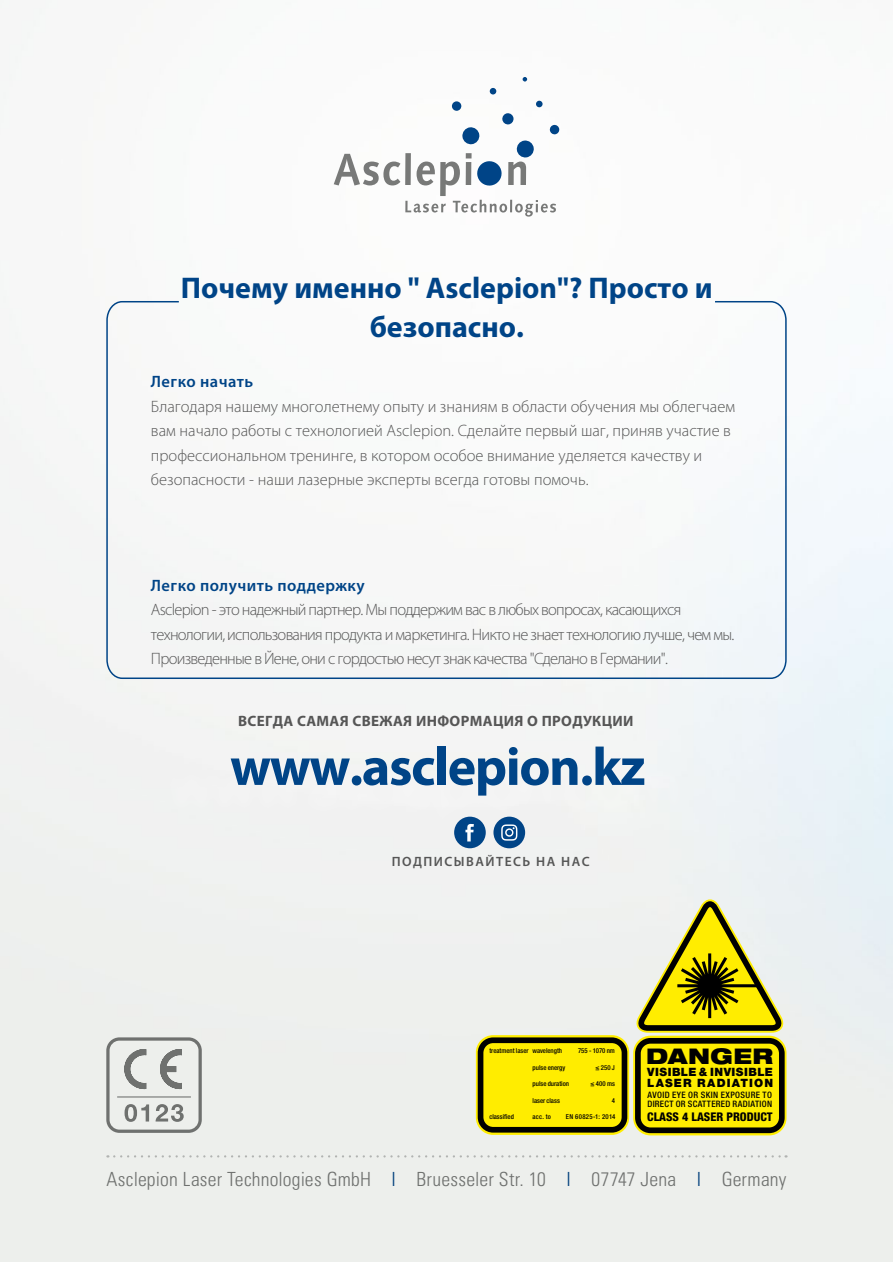
<style>
.page{position:relative;width:893px;height:1263px;background:#fff}
.page>*{position:absolute;margin:0;border:0;box-sizing:border-box;transform-origin:0 0}
.t1{font:700 54px "Myriad Pro";letter-spacing:-.025em;color:#004487}
.t2{font:700 30px/39.2px "Myriad Pro";color:#004487;text-align:center}
.t3{font:900 expanded 21.6px "Helvetica Neue LT Pro";letter-spacing:.015em;color:#000}
.t4{font:300 condensed 19.5px "Univers LT Pro";letter-spacing:.01em;color:#787978}
.t5{font:300 16.5px/24.6px "Myriad Pro";color:#565656}
.t6{font:300 16.5px/24.6px "Myriad Pro";letter-spacing:-.045em;color:#565656}
.t7{font:600 16.5px "Myriad Pro";letter-spacing:.025em;color:#004487}
.t8{font:700 15px "Myriad Pro";letter-spacing:.025em;color:#565656}
.t9{font:600 13.5px "Myriad Pro";letter-spacing:.11em;color:#565656}
.t10{font:800 condensed 12px "Helvetica Neue LT Pro";color:#000}
.t11{font:900 11.55px/10.8px "Helvetica Neue LT Pro";letter-spacing:.045em;color:#000}
.t12{font:500 condensed 8.85px/9.8px "Helvetica Neue LT Pro";letter-spacing:.04em;color:#000}
.t13{font:500 condensed 6.75px "Helvetica Neue LT Pro";letter-spacing:-.005em;color:#000}
.t14{font:500 condensed 6.75px "Helvetica Neue LT Pro";letter-spacing:.04em;color:#000}
.s1{color:#004487}
</style>
<div class="page">
<img style="left:0;top:0;width:892px;height:1261px">
<svg style="left:114px;top:1155px;width:672px;height:2px"></svg>
<div style="left:162px;top:749px;width:524px;height:80px;background:#f3f3f3"></div>
<svg style="left:454px;top:817px;width:32px;height:31px"></svg>
<div style="left:493px;top:817px;width:32px;height:31px;background:#004487;border-radius:50%"></div>
<svg style="left:501px;top:824px;width:16px;height:17px"></svg>
<svg style="left:106px;top:300px;width:681px;height:380px"></svg>
<svg style="left:334px;top:77px;width:225px;height:140px"></svg>
<svg style="left:635px;top:894px;width:152px;height:141px;background:#c6c171"></svg>
<div style="left:633px;top:1036px;width:153px;height:99px;border:4px solid #ffed00;border-radius:15px"></div>
<div style="left:638px;top:1041px;width:144px;height:89px;background:#ffed00;border-radius:13px"></div>
<div style="left:635px;top:1038px;width:150px;height:95px;border:6px solid #000;border-radius:13px"></div>
<div style="left:476px;top:1035px;width:153px;height:100px;border:4px solid #ffed00;border-radius:15px"></div>
<div style="left:481px;top:1040px;width:143px;height:90px;background:#ffed00;border-radius:13px"></div>
<div style="left:478px;top:1037px;width:149px;height:95px;border:6px solid #000;border-radius:13px"></div>
<svg style="left:106px;top:1037px;width:96px;height:96px;background:#cbcdca"></svg>
<h2 class="t2" style="left:181px;top:268px;width:533px">Почему именно " Asclepion"? Просто и безопасно.</h2>
<p class="t7" style="left:151px;top:372px;width:104px">Легко начать</p>
<p class="t5" style="left:151px;top:394px;width:586px">Благодаря нашему многолетнему опыту и знаниям в области обучения мы облегчаем вам начало работы с технологией Asclepion. Сделайте первый шаг, приняв участие в профессиональном тренинге, в котором особое внимание уделяется качеству и безопасности - наши лазерные эксперты всегда готовы помочь.</p>
<p class="t7" style="left:151px;top:575px;width:215px">Легко получить поддержку</p>
<p class="t6" style="left:151px;top:597px;width:585px">Asclepion - это надежный партнер. Мы поддержим вас в любых вопросах, касающихся технологии, использования продукта и маркетинга. Никто не знает технологию лучше, чем мы.<br>Произведенные в Йене, они с гордостью несут знак качества "Сделано в Германии".</p>
<p class="t8" style="left:238px;top:712px;width:397px">ВСЕГДА САМАЯ СВЕЖАЯ ИНФОРМАЦИЯ О ПРОДУКЦИИ</p>
<h1 class="t1" style="left:230px;top:735px;width:417px">www.asclepion.kz</h1>
<p class="t9" style="left:392px;top:853px;width:199px">ПОДПИСЫВАЙТЕСЬ НА НАС</p>
<p class="t13" style="left:489px;top:1047px;width:74px">treatment laser wavelength</p>
<p class="t13" style="left:578px;top:1047px;width:38px">755 - 1070 nm</p>
<p class="t13" style="left:533px;top:1063px;width:34px">pulse energy</p>
<p class="t13" style="left:595px;top:1063px;width:21px">≤ 250 J</p>
<p class="t13" style="left:533px;top:1080px;width:38px">pulse duration</p>
<p class="t13" style="left:591px;top:1080px;width:26px">≤ 400 ms</p>
<p class="t13" style="left:533px;top:1096px;width:29px">laser class</p>
<p class="t13" style="left:612px;top:1096px;width:5px">4</p>
<p class="t13" style="left:489px;top:1113px;width:26px">classified</p>
<p class="t13" style="left:533px;top:1113px;width:20px">acc. to</p>
<p class="t14" style="left:566px;top:1113px;width:51px">EN 60825-1: 2014</p>
<h3 class="t3" style="left:646px;top:1042px;width:129px">DANGER</h3>
<p class="t11" style="left:647px;top:1066px;width:127px">VISIBLE &amp; INVISIBLE<br>LASER RADIATION</p>
<p class="t12" style="left:647px;top:1089px;width:126px">AVOID EYE OR SKIN EXPOSURE TO<br>DIRECT OR SCATTERED RADIATION</p>
<p class="t10" style="left:647px;top:1109px;width:127px">CLASS 4 LASER PRODUCT</p>
<p class="t4" style="left:106px;top:1165px;width:681px">Asclepion Laser Technologies GmbH <span class="s1">I</span> Bruesseler Str. 10 <span class="s1">I</span> 07747 Jena <span class="s1">I</span> Germany</p>
</div>
